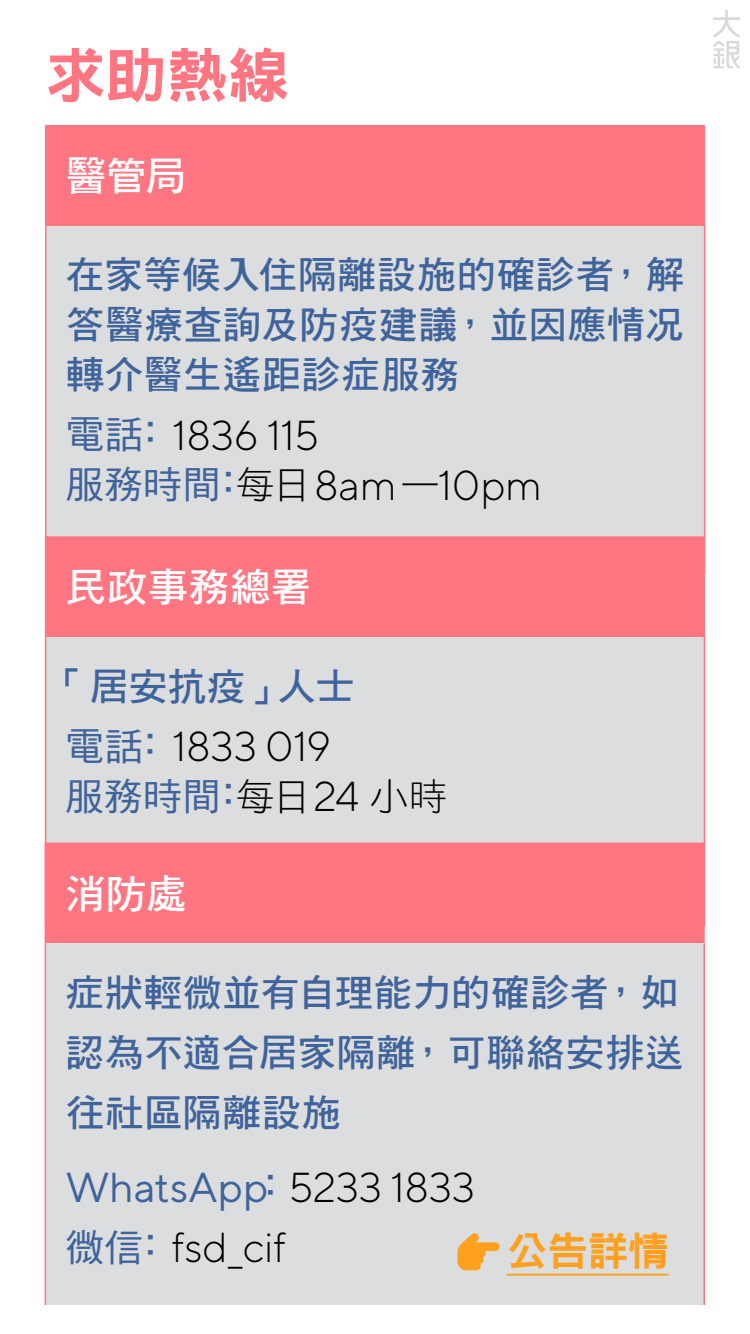
<style>
.page{position:relative;width:750px;height:1334px;background:#fff}
.page>*{position:absolute;margin:0;border:0;box-sizing:border-box;transform-origin:0 0}
.t1{font:60px "DF Hei Std W9";color:#ff7581}
.t2{font:300 41.8px/50px "TT Norms";letter-spacing:-.01em;color:#000}
.t3{font:40px "DF Hei Std W7";color:#fff}
.t4{font:40px "DF Hei Std W9";color:#ffa01e}
.t5{font:38px/50px "DF Hei Std W7";letter-spacing:.015em;color:#3f639b;text-align:justify}
.t6{font:38px "DF Hei Std W5";color:#3f639b}
.s1{font-family:"DF Hei Std W5";font-weight:400;font-size:38px;color:#3f639b}
.s2{font-family:"DF Hei Std W3";font-weight:400;font-size:38px}
.s3{font-family:"DF Hei Std W3";color:#000}
.s4{font-family:"TT Norms";font-weight:300;font-size:41.8px;color:#000}
.s5{font-weight:400;color:#3f639b}
</style>
<div class="page">
<svg style="left:713px;top:10px;width:27px;height:58px"></svg>
<div style="left:46px;top:126px;width:659px;height:100px;background:#ff7581"></div>
<div style="left:46px;top:226px;width:659px;height:348px;background:#dcddde"></div>
<hr style="left:45px;top:125px;width:660px;height:1px;background:#ff7581">
<hr style="left:45px;top:126px;width:1px;height:100px;background:#ff7581">
<hr style="left:45px;top:226px;width:1px;height:347px;background:#ff7581">
<hr style="left:704px;top:226px;width:1px;height:347px;background:#ff7581">
<div style="left:46px;top:537px;width:658px;height:100px;background:#ff7581"></div>
<div style="left:46px;top:637px;width:658px;height:288px;background:#dcddde"></div>
<hr style="left:45px;top:536px;width:660px;height:2px;background:#ff7581">
<hr style="left:45px;top:538px;width:1px;height:99px;background:#ff7581">
<hr style="left:704px;top:538px;width:1px;height:99px;background:#ff7581">
<hr style="left:45px;top:637px;width:1px;height:287px;background:#ff7581">
<hr style="left:704px;top:637px;width:1px;height:287px;background:#ff7581">
<div style="left:45px;top:843px;width:659px;height:100px;background:#ff7581"></div>
<div style="left:45px;top:943px;width:659px;height:391px;background:#dcddde"></div>
<hr style="left:45px;top:842px;width:660px;height:2px;background:#ff7581">
<hr style="left:704px;top:844px;width:1px;height:99px;background:#ff7581">
<hr style="left:45px;top:943px;width:1px;height:391px;background:#ff7581">
<hr style="left:704px;top:943px;width:1px;height:391px;background:#ff7581">
<div style="left:0;top:1305px;width:750px;height:29px;background:#fff"></div>
<hr style="left:507px;top:1274px;width:162px;height:2px;background:#ffa01e">
<svg style="left:457px;top:1233px;width:43px;height:37px"></svg>
<h1 class="t1" style="left:45px;top:43px;width:246px">求助熱線</h1>
<p class="t3" style="left:66px;top:154px;width:122px">醫管局</p>
<p class="t5" style="left:66px;top:249px;width:620px">在家等候入住隔離設施的確診者，解答醫療查詢及防疫建議，並因應情况轉介醫生遙距診症服務</p>
<p class="t2" style="left:66px;top:409px;width:478px"><span class="s1">電話：</span>1836 115<br><span class="s1">服務時間：</span><span class="s2">每日</span>8am<span class="s2">—</span>10pm</p>
<p class="t3" style="left:66px;top:565px;width:247px">民政事務總署</p>
<p class="t5" style="left:46px;top:661px;width:310px">「居安抗疫」人士</p>
<p class="t2" style="left:66px;top:720px;width:267px"><span class="s1">電話：</span>1833 019</p>
<p class="t6" style="left:66px;top:776px;width:383px">服務時間：<span class="s3">每日</span><span class="s4">24</span> <span class="s3">小時</span></p>
<p class="t3" style="left:65px;top:872px;width:123px">消防處</p>
<p class="t5" style="left:65px;top:962px;width:620px;line-height:60px;text-align:left">症狀輕微並有自理能力的確診者，如認為不適合居家隔離，可聯絡安排送往社區隔離設施</p>
<p class="t2" style="left:65px;top:1157px;width:411px;line-height:60px"><span class="s5">WhatsApp</span><span class="s1">：</span>5233 1833<span class="s1">微信：</span>fsd_cif</p>
<p class="t4" style="left:507px;top:1229px;width:163px">公告詳情</p>
</div>
